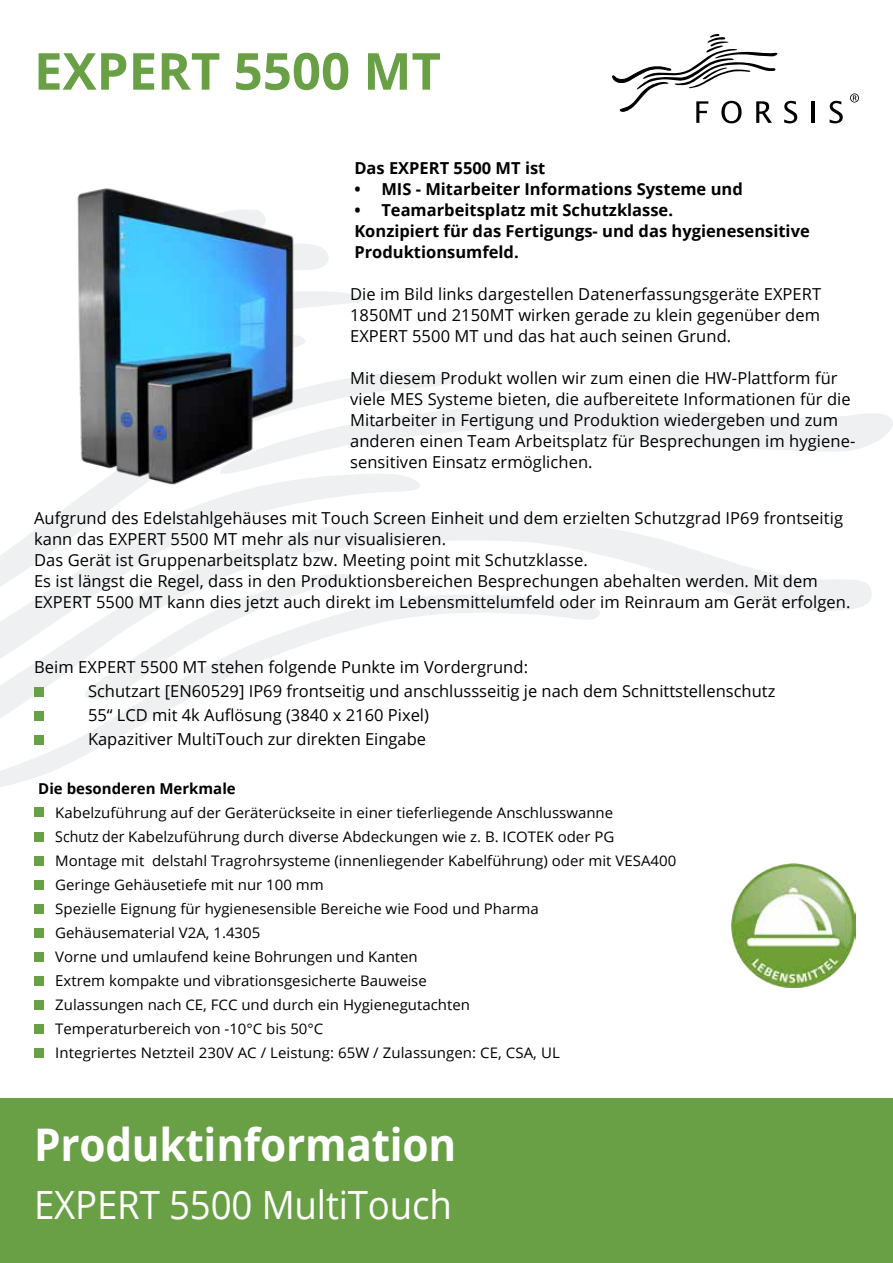
<style>
.page{position:relative;width:893px;height:1263px;background:#fff}
.page>*{position:absolute;margin:0;border:0;box-sizing:border-box;transform-origin:0 0}
.t1{font:700 51px "Open Sans";color:#69a045}
.t2{font:700 45px "Open Sans";letter-spacing:-.005em;color:#fff;scale:.94 1}
.t3{font:39px "Open Sans";letter-spacing:-.005em;color:#fff;scale:.94 1}
.t4{font:16.5px/21px "Open Sans";letter-spacing:.005em;color:#000}
.t5{font:700 16.5px/21px "Open Sans";color:#000}
.t6{font:700 15px "Open Sans";color:#000}
.t7{font:14.55px/24px "Open Sans";color:#000}
.s1{font-size:15px}
</style>
<div class="page">
<div style="left:0;top:1098px;width:893px;height:165px;background:#69a045"></div>
<svg style="left:612px;top:34px;width:185px;height:89px"></svg>
<hr style="left:812px;top:101px;width:3px;height:22px;background:#000">
<svg style="left:830px;top:101px;width:13px;height:22px"></svg>
<svg style="left:850px;top:93px;width:9px;height:9px"></svg>
<svg style="left:457px;top:516px;width:415px;height:95px"></svg>
<svg style="left:0;top:372px;width:457px;height:221px"></svg>
<svg style="left:323px;top:403px;width:570px;height:71px"></svg>
<svg style="left:0;top:593px;width:600px;height:194px"></svg>
<svg style="left:84px;top:573px;width:267px;height:127px"></svg>
<svg style="left:323px;top:249px;width:40px;height:162px"></svg>
<img style="left:732px;top:863px;width:124px;height:124px">
<div style="left:34px;top:807px;width:10px;height:9px;background:#69a045"></div>
<div style="left:34px;top:832px;width:10px;height:10px;background:#69a045"></div>
<div style="left:34px;top:856px;width:10px;height:10px;background:#69a045"></div>
<div style="left:34px;top:880px;width:10px;height:10px;background:#69a045"></div>
<div style="left:34px;top:904px;width:10px;height:10px;background:#69a045"></div>
<div style="left:34px;top:928px;width:10px;height:10px;background:#69a045"></div>
<div style="left:34px;top:952px;width:10px;height:10px;background:#69a045"></div>
<div style="left:34px;top:976px;width:10px;height:10px;background:#69a045"></div>
<div style="left:34px;top:1000px;width:10px;height:10px;background:#69a045"></div>
<div style="left:34px;top:1024px;width:10px;height:10px;background:#69a045"></div>
<div style="left:34px;top:1048px;width:10px;height:10px;background:#69a045"></div>
<img style="left:34px;top:188px;width:289px;height:304px">
<div style="left:34px;top:687px;width:10px;height:10px;background:#69a045"></div>
<div style="left:34px;top:711px;width:10px;height:10px;background:#69a045"></div>
<div style="left:34px;top:735px;width:10px;height:10px;background:#69a045"></div>
<h1 class="t1" style="left:34px;top:35px;width:408px">EXPERT 5500 MT</h1>
<p class="t5" style="left:354px;top:157px;width:193px">Das EXPERT 5500 MT ist</p>
<p class="t5" style="left:354px;top:178px;width:390px">• MIS - Mitarbeiter Informations Systeme und</p>
<p class="t5" style="left:354px;top:199px;width:457px">• Teamarbeitsplatz mit Schutzklasse.<br>Konzipiert für das Fertigungs- und das hygienesensitive<br>Produktionsumfeld.</p>
<p class="t4" style="left:350px;top:283px;width:473px;text-align:justify">Die im Bild links dargestellen Datenerfassungsgeräte EXPERT 1850MT und 2150MT wirken gerade zu klein gegenüber dem EXPERT 5500 MT und das hat auch seinen Grund.</p>
<p class="t4" style="left:350px;top:367px;width:507px">Mit diesem Produkt wollen wir zum einen die HW-Plattform für viele MES Systeme bieten, die aufbereitete Informationen für die Mitarbeiter in Fertigung und Produktion wiedergeben und zum anderen einen Team Arbeitsplatz für Besprechungen im hygiene&shy;sensitiven Einsatz ermöglichen.</p>
<p class="t4" style="left:34px;top:507px;width:818px">Aufgrund des Edelstahlgehäuses mit Touch Screen Einheit und dem erzielten Schutzgrad IP69 frontseitig kann das EXPERT 5500 MT mehr als nur visualisieren.<br>Das Gerät ist Gruppenarbeitsplatz bzw. Meeting point mit Schutzklasse.<br>Es ist längst die Regel, dass in den Produktionsbereichen Besprechungen abehalten werden. Mit dem EXPERT 5500 MT kann dies jetzt auch direkt im Lebensmittelumfeld oder im Reinraum am Gerät erfolgen.</p>
<p class="t4" style="left:88px;top:654px;width:689px;line-height:24px;text-indent:-54px">Beim EXPERT 5500 MT stehen folgende Punkte im Vordergrund:<br>Schutzart [EN60529] IP69 frontseitig und anschlussseitig je nach dem Schnittstellenschutz 55“ LCD mit 4k Auflösung (3840 x 2160 Pixel)<br>Kapazitiver MultiTouch zur direkten Eingabe</p>
<p class="t6" style="left:38px;top:778px;width:199px">Die besonderen Merkmale</p>
<p class="t7" style="left:55px;top:800px;width:622px">Kabelzuführung auf der Geräterückseite in einer tieferliegende Anschlusswanne<br><span class="s1">Schutz der</span> Kabelzuführung durch diverse Abdeckungen wie z. B. ICOTEK oder PG Montage mit delstahl Tragrohrsysteme (innenliegender Kabelführung) oder mit VESA400<br>Geringe Gehäusetiefe mit nur 100 mm<br>Spezielle Eignung für hygienesensible Bereiche wie Food und Pharma<br>Gehäusematerial V2A, 1.4305<br>Vorne und umlaufend keine Bohrungen und Kanten<br><span class="s1">Extrem k</span>ompakte und vibrationsgesicherte Bauweise<br>Zulassungen nach CE, FCC und durch ein Hygienegutachten<br>Temperaturbereich von -10°C bis 50°C<br>Integriertes Netzteil 230V AC / Leistung: 65W / Zulassungen: CE, CSA, UL</p>
<h2 class="t2" style="left:34px;top:1113px;width:451px">Produktinformation</h2>
<h3 class="t3" style="left:34px;top:1178px;width:446px">EXPERT 5500 MultiTouch</h3>
</div>
